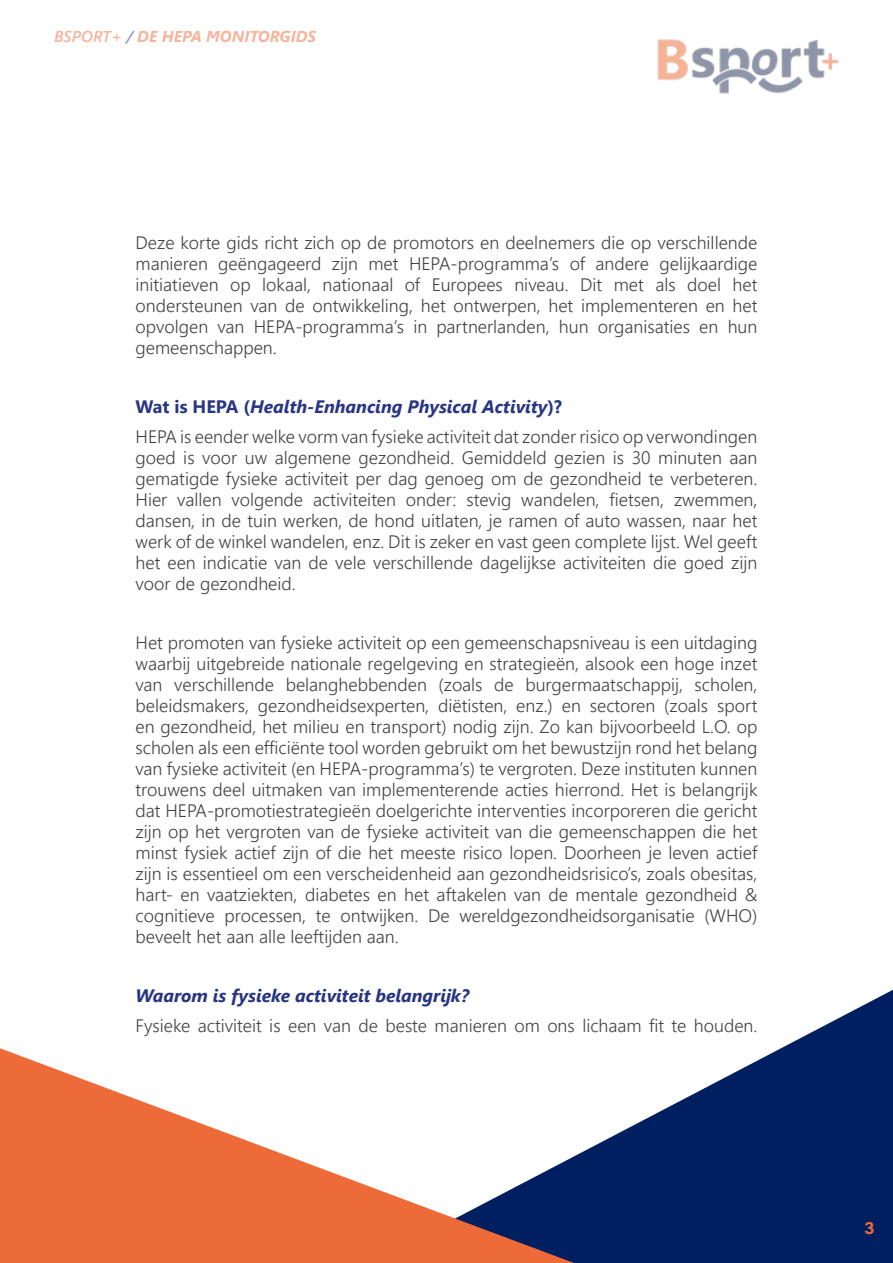
<style>
.page{position:relative;width:893px;height:1263px;background:#fff}
.page>*{position:absolute;margin:0;border:0;box-sizing:border-box;transform-origin:0 0}
.t1{font:300 18px/21px "Segoe UI";color:#434343;text-align:justify}
.t2{font:italic 700 18px "Segoe UI";color:#283583}
.t3{font:700 18px "Acumin Pro";color:#ed6a39}
.t4{font:italic 700 15.75px "Segoe UI";color:#ed6a39}
.s1{font-weight:600}
.s2{font-weight:600;color:#283583}
.s3{font-weight:700;color:#283583}
.s4{font-weight:700;font-style:italic;color:#283583}
</style>
<div class="page">
<svg style="left:574px;top:990px;width:319px;height:273px;fill:#001f60"></svg>
<svg style="left:0;top:1048px;width:574px;height:215px"></svg>
<img style="left:657px;top:39px;width:182px;height:55px">
<p class="t4" style="left:54px;top:22px;width:264px"><span class="s1">BSPORT+</span> <span class="s2">/</span> DE HEPA MONITORGIDS</p>
<p class="t1" style="left:136px;top:231px;width:623px">Deze korte gids richt zich op de promotors en deelnemers die op verschillende manieren geëngageerd zijn met HEPA-programma’s of andere gelijkaardige initiatieven op lokaal, nationaal of Europees niveau. Dit met als doel het ondersteunen van de ontwikkeling, het ontwerpen, het implementeren en het opvolgen van HEPA-programma’s in partnerlanden, hun organisaties en hun gemeenschappen.</p>
<p class="t1" style="left:136px;top:390px;width:623px;line-height:29.5px"><span class="s3">Wat is HEPA (</span><span class="s4">Health-Enhancing Physical Activity</span><span class="s3">)?<br></span>HEPA is eender welke vorm van fysieke activiteit dat zonder risico op verwondingen</p>
<p class="t1" style="left:136px;top:445px;width:623px">goed is voor uw algemene gezondheid. Gemiddeld gezien is 30 minuten aan gematigde fysieke activiteit per dag genoeg om de gezondheid te verbeteren.<br>Hier vallen volgende activiteiten onder: stevig wandelen, fietsen, zwemmen, dansen, in de tuin werken, de hond uitlaten, je ramen of auto wassen, naar het werk of de winkel wandelen, enz. Dit is zeker en vast geen complete lijst. Wel geeft het een indicatie van de vele verschillende dagelijkse activiteiten die goed zijn voor de gezondheid.</p>
<p class="t1" style="left:136px;top:630px;width:623px">Het promoten van fysieke activiteit op een gemeenschapsniveau is een uitdaging waarbij uitgebreide nationale regelgeving en strategieën, alsook een hoge inzet van verschillende belanghebbenden (zoals de burgermaatschappij, scholen, beleidsmakers, gezondheidsexperten, diëtisten, enz.) en sectoren (zoals sport en gezondheid, het milieu en transport) nodig zijn. Zo kan bijvoorbeeld L.O. op scholen als een efficiënte tool worden gebruikt om het bewustzijn rond het belang van fysieke activiteit (en HEPA-programma’s) te vergroten. Deze instituten kunnen trouwens deel uitmaken van implementerende acties hierrond. Het is belangrijk dat HEPA-promotiestrategieën doelgerichte interventies incorporeren die gericht zijn op het vergroten van de fysieke activiteit van die gemeenschappen die het minst fysiek actief zijn of die het meeste risico lopen. Doorheen je leven actief zijn is essentieel om een verscheidenheid aan gezondheidsrisico’s, zoals obesitas, hart- en vaatziekten, diabetes en het aftakelen van de mentale gezondheid &amp; cognitieve processen, te ontwijken. De wereldgezondheidsorganisatie (WHO) beveelt het aan alle leeftijden aan.</p>
<p class="t2" style="left:136px;top:979px;width:335px">Waarom is fysieke activiteit belangrijk?</p>
<p class="t1" style="left:136px;top:1013px;width:623px">Fysieke activiteit is een van de beste manieren om ons lichaam fit te houden.</p>
<p class="t3" style="left:864px;top:1215px;width:12px">3</p>
</div>
